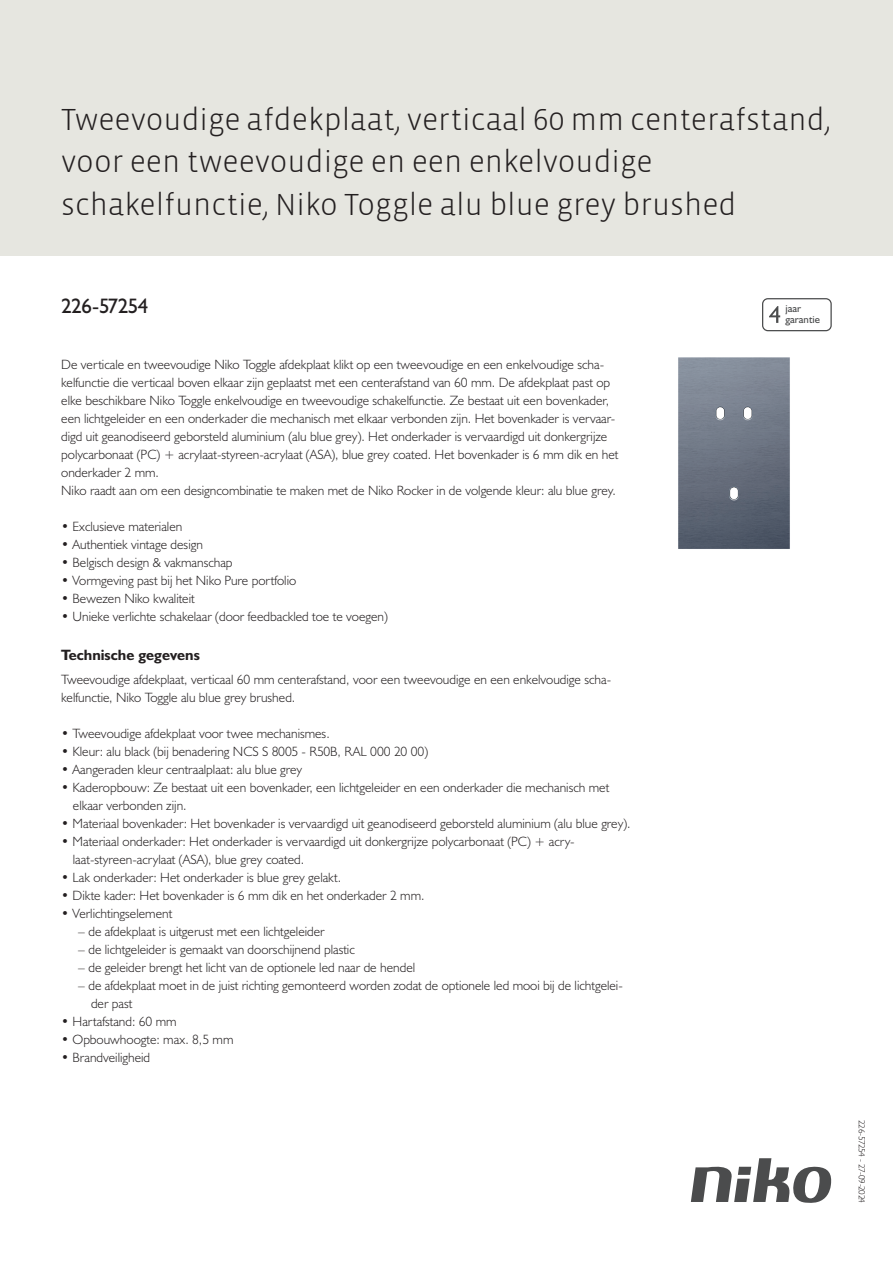
<style>
.page{position:relative;width:893px;height:1263px;background:#fff}
.page>*{position:absolute;margin:0;border:0;box-sizing:border-box;transform-origin:0 0}
.Title_datasheets{font:300 31.35px/42.8px "Vista Sans";color:#231f20}
.Article_number{font:21px "Humanist 521 BT";letter-spacing:-.025em;color:#231f20}
.Titles_parts{font:700 15px "Humanist 521 BT";color:#231f20}
.USP_Bullets{font:300 13.5px/18px "Humanist 521 BT";color:#231f20}
.Platte_tekst_CAB{font:300 13.5px/18px "Humanist 521 BT";color:#231f20}
.USP_Bullets_level_2{font:300 13.5px/18px "Humanist 521 BT";color:#231f20}
.t1{font:10.8px/10.8px "Humanist 521 BT";color:#4b4c4d}
.Revision{font:300 9px "Humanist 521 BT";letter-spacing:-.05em;color:#231f20}
</style>
<div class="page">
<svg style="left:691px;top:1158px;width:141px;height:45px"></svg>
<div style="left:0;top:0;width:893px;height:255px;background:#e6e6e0"></div>
<svg style="left:762px;top:298px;width:70px;height:33px"></svg>
<img style="left:678px;top:357px;width:112px;height:192px">
<p class="Title_datasheets" style="left:61px;top:99px;width:771px">Tweevoudige afdekplaat, verticaal 60 mm centerafstand, voor een tweevoudige en een enkelvoudige schakelfunctie, Niko Toggle alu blue grey brushed</p>
<p class="Article_number" style="left:61px;top:293px;width:89px">226-57254</p>
<p class="t1" style="left:785px;top:303px;width:36px">jaar garantie</p>
<p class="Platte_tekst_CAB" style="left:61px;top:355px;width:559px">De verticale en tweevoudige Niko Toggle afdekplaat klikt op een tweevoudige en een enkelvoudige scha&shy;kelfunctie die verticaal boven elkaar zijn geplaatst met een centerafstand van 60 mm. De afdekplaat past op elke beschikbare Niko Toggle enkelvoudige en tweevoudige schakelfunctie. Ze bestaat uit een bovenkader, een lichtgeleider en een onderkader die mechanisch met elkaar verbonden zijn. Het bovenkader is vervaar&shy;digd uit geanodiseerd geborsteld aluminium (alu blue grey). Het onderkader is vervaardigd uit donkergrijze polycarbonaat (PC) + acrylaat-styreen-acrylaat (ASA), blue grey coated. Het bovenkader is 6 mm dik en het onderkader 2 mm.<br>Niko raadt aan om een designcombinatie te maken met de Niko Rocker in de volgende kleur: alu blue grey.</p>
<p class="USP_Bullets" style="left:61px;top:517px;width:123px">• Exclusieve materialen</p>
<p class="USP_Bullets" style="left:61px;top:535px;width:143px">• Authentiek vintage design</p>
<p class="USP_Bullets" style="left:61px;top:553px;width:173px">• Belgisch design &amp; vakmanschap</p>
<p class="USP_Bullets" style="left:61px;top:571px;width:236px">• Vormgeving past bij het Niko Pure portfolio</p>
<p class="USP_Bullets" style="left:61px;top:589px;width:135px">• Bewezen Niko kwaliteit</p>
<p class="USP_Bullets" style="left:61px;top:607px;width:328px">• Unieke verlichte schakelaar (door feedbackled toe te voegen)</p>
<p class="Titles_parts" style="left:61px;top:645px;width:140px">Technische gegevens</p>
<p class="Platte_tekst_CAB" style="left:61px;top:670px;width:551px">Tweevoudige afdekplaat, verticaal 60 mm centerafstand, voor een tweevoudige en een enkelvoudige scha&shy;kelfunctie, Niko Toggle alu blue grey brushed.</p>
<p class="USP_Bullets" style="left:61px;top:724px;width:270px">• Tweevoudige afdekplaat voor twee mechanismes.</p>
<p class="USP_Bullets" style="left:61px;top:742px;width:368px">• Kleur: alu black (bij benadering NCS S 8005 - R50B, RAL 000 20 00)</p>
<p class="USP_Bullets" style="left:61px;top:760px;width:243px">• Aangeraden kleur centraalplaat: alu blue grey</p>
<p class="USP_Bullets" style="left:73px;top:778px;width:538px;text-indent:-12px">• Kaderopbouw: Ze bestaat uit een bovenkader, een lichtgeleider en een onderkader die mechanisch met elkaar verbonden zijn.</p>
<p class="USP_Bullets" style="left:61px;top:814px;width:571px">• Materiaal bovenkader: Het bovenkader is vervaardigd uit geanodiseerd geborsteld aluminium (alu blue grey).</p>
<p class="USP_Bullets" style="left:73px;top:832px;width:503px;text-indent:-12px">• Materiaal onderkader: Het onderkader is vervaardigd uit donkergrijze polycarbonaat (PC) + acry&shy;laat-styreen-acrylaat (ASA), blue grey coated.</p>
<p class="USP_Bullets" style="left:61px;top:868px;width:281px">• Lak onderkader: Het onderkader is blue grey gelakt.</p>
<p class="USP_Bullets" style="left:61px;top:886px;width:365px">• Dikte kader: Het bovenkader is 6 mm dik en het onderkader 2 mm.</p>
<p class="USP_Bullets" style="left:61px;top:904px;width:113px">• Verlichtingselement</p>
<p class="USP_Bullets_level_2" style="left:78px;top:922px;width:248px">– de afdekplaat is uitgerust met een lichtgeleider</p>
<p class="USP_Bullets_level_2" style="left:78px;top:940px;width:278px">– de lichtgeleider is gemaakt van doorschijnend plastic</p>
<p class="USP_Bullets_level_2" style="left:78px;top:958px;width:338px">– de geleider brengt het licht van de optionele led naar de hendel</p>
<p class="USP_Bullets_level_2" style="left:91px;top:976px;width:533px;text-indent:-13px">– de afdekplaat moet in de juist richting gemonteerd worden zodat de optionele led mooi bij de lichtgelei&shy;der past</p>
<p class="USP_Bullets" style="left:61px;top:1012px;width:117px">• Hartafstand: 60 mm</p>
<p class="USP_Bullets" style="left:61px;top:1030px;width:174px">• Opbouwhoogte: max. 8,5 mm</p>
<p class="USP_Bullets" style="left:61px;top:1048px;width:91px">• Brandveiligheid</p>
<p class="Revision" style="left:868px;top:1120px;width:84px;rotate:90deg">226-57254 - 27-09-2024</p>
</div>
